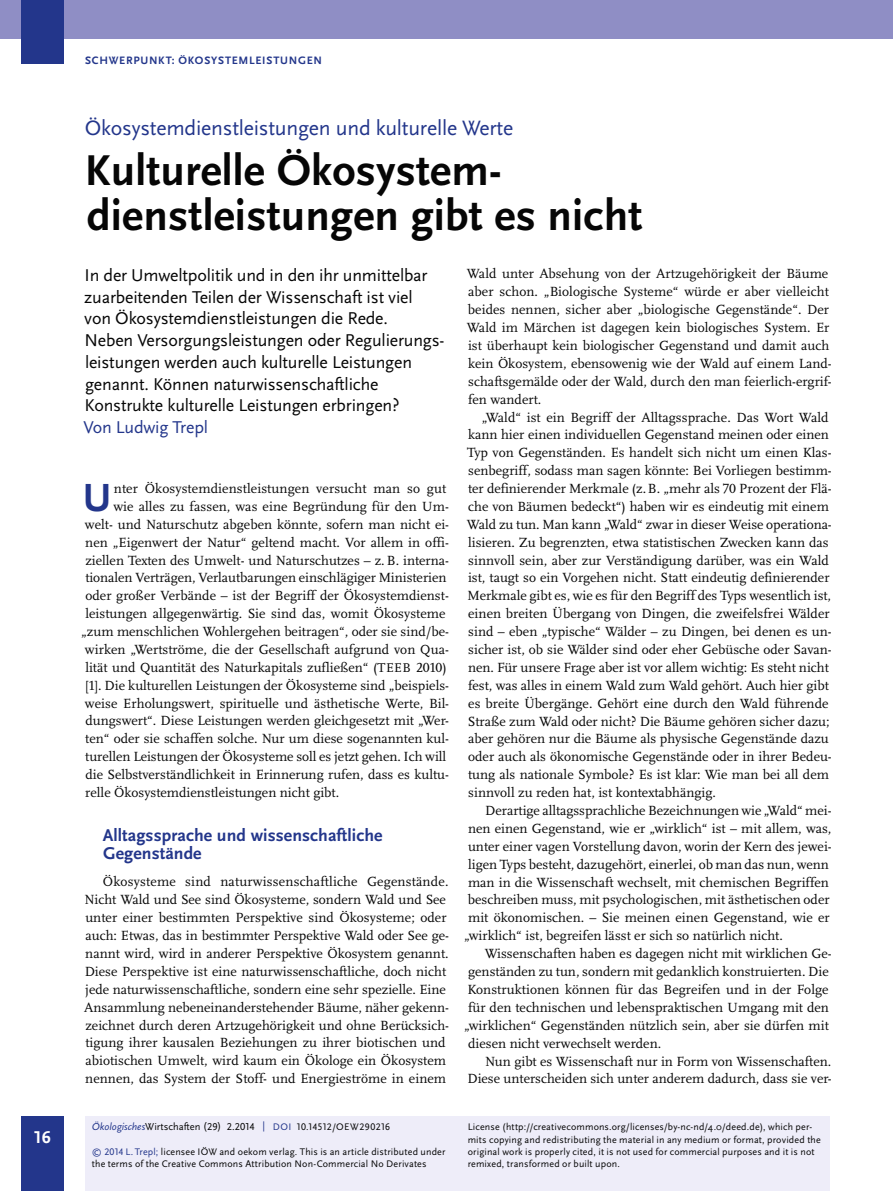
<style>
.page{position:relative;width:893px;height:1191px;background:#fff}
.page>*{position:absolute;margin:0;border:0;box-sizing:border-box;transform-origin:0 0}
.t1{font:700 45px/45px "Scala Sans Pro";letter-spacing:.005em;color:#060606}
.t2{font:700 40.95px "Scala Sans Pro";color:#23368b}
.t3{font:21.75px "Scala Sans Pro";letter-spacing:-.01em;color:#23368b}
.t4{font:17.85px/21.8px "Scala Sans Pro";letter-spacing:-.01em;color:#060606}
.t5{font:700 17.85px/17.9px "Scala Sans Pro";letter-spacing:.005em;color:#23368b}
.t6{font:17.85px "Scala Sans Pro";letter-spacing:-.01em;color:#23368b}
.t7{font:700 17.85px "Scala Sans Pro";color:#fff}
.t8{font:13.8px/17.9px "Scala Pro";color:#060606}
.t9{font:700 11.25px "Scala Sans Pro";letter-spacing:.065em;color:#23368b}
.t10{font:10.5px "Scala Sans Pro";color:#060606}
.t11{font:10.05px/12.3px "Scala Sans Pro";letter-spacing:.015em;color:#060606}
.t12{font:10.05px "Scala Sans Pro";letter-spacing:.04em;color:#060606}
.s1{font-size:13.2px}
.s2{font-style:italic;color:#23368b}
.s3{color:#23368b}
.s4{font-size:10.05px;color:#23368b}
.s5{font-size:10.05px}
</style>
<div class="page">
<div style="left:0;top:0;width:893px;height:38px;background:#8f8ec5"></div>
<div style="left:21px;top:1116px;width:43px;height:74px;background:#23368b"></div>
<div style="left:21px;top:0;width:43px;height:64px;background:#23368b"></div>
<div style="left:85px;top:1116px;width:744px;height:74px;background:#eeedf9"></div>
<p class="t7" style="left:34px;top:1130px;width:18px">16</p>
<p class="t9" style="left:85px;top:56px;width:238px">SCHWERPUNKT: ÖKOSYSTEMLEISTUNGEN</p>
<h3 class="t3" style="left:85px;top:120px;width:430px">Ökosystemdienstleistungen und kulturelle Werte</h3>
<h1 class="t1" style="left:85px;top:151px;width:559px">Kulturelle Ökosystem - dienstleistungen gibt es nicht</h1>
<p class="t4" style="left:84px;top:266px;width:362px">In der Umweltpolitik und in den ihr unmittelbar zuarbeitenden Teilen der Wissenschaft ist viel<br>von Ökosystemdienstleistungen die Rede.<br>Neben Versorgungsleistungen oder Regulierungs&shy;leistungen werden auch kulturelle Leistungen genannt. Können naturwissenschaftliche Konstrukte kulturelle Leistungen erbringen?</p>
<p class="t6" style="left:84px;top:420px;width:126px">Von Ludwig Trepl</p>
<p class="t8" style="left:467px;top:266px;width:366px">Wald unter Absehung von der Artzugehörigkeit der Bäume aber schon. „Biologische Systeme“ würde er aber vielleicht beides nennen, sicher aber „biologische Gegenstände“. Der Wald im Märchen ist dagegen kein biologisches System. Er ist überhaupt kein biologischer Gegenstand und damit auch kein Ökosystem, ebensowenig wie der Wald auf einem Land&shy;schaftsgemälde oder der Wald, durch den man feierlich-ergrif&shy;fen wandert.</p>
<p class="t8" style="left:467px;top:409px;width:366px;text-indent:15px">„Wald“ ist ein Begriff der Alltagssprache. Das Wort Wald kann hier einen individuellen Gegenstand meinen oder einen Typ von Gegenständen. Es handelt sich nicht um einen Klas&shy;senbegriff, sodass man sagen könnte: Bei Vorliegen bestimm&shy;ter definierender Merkmale (z.B. „mehr als 70 Prozent der Flä&shy;che von Bäumen bedeckt“) haben wir es eindeutig mit einem Wald zu tun. Man kann „Wald“ zwar in dieser Weise operationa&shy;lisieren. Zu begrenzten, etwa statistischen Zwecken kann das sinnvoll sein, aber zur Verständigung darüber, was ein Wald ist, taugt so ein Vorgehen nicht. Statt eindeutig definierender Merkmale gibt es, wie es für den Begriff des Typs wesentlich ist, einen breiten Übergang von Dingen, die zweifelsfrei Wälder sind – eben „typische“ Wälder – zu Dingen, bei denen es un&shy;sicher ist, ob sie Wälder sind oder eher Gebüsche oder Savan&shy;nen. Für unsere Frage aber ist vor allem wichtig: Es steht nicht fest, was alles in einem Wald zum Wald gehört. Auch hier gibt es breite Übergänge. Gehört eine durch den Wald führende Straße zum Wald oder nicht? Die Bäume gehören sicher dazu; aber gehören nur die Bäume als physische Gegenstände dazu oder auch als ökonomische Gegenstände oder in ihrer Bedeu&shy;tung als nationale Symbole? Es ist klar: Wie man bei all dem sinnvoll zu reden hat, ist kontextabhängig.</p>
<p class="t8" style="left:464px;top:802px;width:369px;text-indent:21px">Derartige alltagssprachliche Bezeichnungen wie „Wald“ mei&shy;nen einen Gegenstand, wie er „wirklich“ ist – mit allem, was, unter einer vagen Vorstellung davon, worin der Kern des jewei&shy;ligen Typs besteht, dazugehört, einerlei, ob man das nun, wenn man in die Wissenschaft wechselt, mit chemischen Begriffen beschreiben muss, mit psychologischen, mit ästhetischen oder mit ökonomischen. – Sie meinen einen Gegenstand, wie er „wirklich“ ist, begreifen lässt er sich so natürlich nicht.</p>
<p class="t8" style="left:485px;top:945px;width:349px">Wissenschaften haben es dagegen nicht mit wirklichen Ge-</p>
<p class="t8" style="left:468px;top:963px;width:362px">genständen zu tun, sondern mit gedanklich konstruierten. Die</p>
<p class="t8" style="left:467px;top:981px;width:363px">Konstruktionen können für das Begreifen und in der Folge</p>
<p class="t8" style="left:468px;top:999px;width:362px">für den technischen und lebenspraktischen Umgang mit den</p>
<p class="t8" style="left:464px;top:1017px;width:366px">„wirklichen“ Gegenständen nützlich sein, aber sie dürfen mit</p>
<p class="t8" style="left:468px;top:1035px;width:194px">diesen nicht verwechselt werden.</p>
<p class="t8" style="left:485px;top:1053px;width:348px">Nun gibt es Wissenschaft nur in Form von Wissenschaften.</p>
<p class="t8" style="left:467px;top:1071px;width:366px">Diese unterscheiden sich unter anderem dadurch, dass sie ver-</p>
<h2 class="t2" style="left:83px;top:482px;width:30px">U</h2>
<p class="t8" style="left:114px;top:480px;width:334px">nter Ökosystemdienstleistungen versucht man so gut</p>
<p class="t8" style="left:113px;top:498px;width:337px">wie alles zu fassen, was eine Begründung für den Um-</p>
<p class="t8" style="left:85px;top:516px;width:366px">welt- und Naturschutz abgeben könnte, sofern man nicht ei-</p>
<p class="t8" style="left:85px;top:534px;width:365px">nen „Eigenwert der Natur“ geltend macht. Vor allem in offi-</p>
<p class="t8" style="left:85px;top:552px;width:365px">ziellen Texten des Umwelt- und Naturschutzes – z. B. interna-</p>
<p class="t8" style="left:85px;top:570px;width:363px">tionalen Verträgen, Verlautbarungen einschlägiger Ministerien</p>
<p class="t8" style="left:85px;top:588px;width:365px">oder großer Verbände – ist der Begriff der Ökosystemdienst-</p>
<p class="t8" style="left:85px;top:605px;width:362px">leistungen allgegenwärtig. Sie sind das, womit Ökosysteme</p>
<p class="t8" style="left:81px;top:623px;width:369px">„zum menschlichen Wohlergehen beitragen“, oder sie sind/be-</p>
<p class="t8" style="left:85px;top:641px;width:366px">wirken „Wertströme, die der Gesellschaft aufgrund von Qua-</p>
<p class="t8" style="left:85px;top:659px;width:363px">lität und Quantität des Naturkapitals zufließen“ (<span class="s1">TEEB</span> 2010)</p>
<p class="t8" style="left:85px;top:677px;width:365px">[1]. Die kulturellen Leistungen der Ökosysteme sind „beispiels-</p>
<p class="t8" style="left:85px;top:695px;width:366px">weise Erholungswert, spirituelle und ästhetische Werte, Bil-</p>
<p class="t8" style="left:85px;top:713px;width:365px">dungswert“. Diese Leistungen werden gleichgesetzt mit „Wer-</p>
<p class="t8" style="left:85px;top:731px;width:365px">ten“ oder sie schaffen solche. Nur um diese sogenannten kul-</p>
<p class="t8" style="left:85px;top:749px;width:362px">turellen Leistungen der Ökosysteme soll es jetzt gehen. Ich will</p>
<p class="t8" style="left:85px;top:766px;width:365px">die Selbstverständlichkeit in Erinnerung rufen, dass es kultu-</p>
<p class="t8" style="left:85px;top:784px;width:255px">relle Ökosystemdienstleistungen nicht gibt.</p>
<p class="t5" style="left:103px;top:828px;width:281px">Alltagssprache und wissenschaftliche<br>Gegenstände</p>
<p class="t8" style="left:84px;top:874px;width:366px;text-indent:19px">Ökosysteme sind naturwissenschaftliche Gegenstände.<br>Nicht Wald und See sind Ökosysteme, sondern Wald und See unter einer bestimmten Perspektive sind Ökosysteme; oder auch: Etwas, das in bestimmter Perspektive Wald oder See ge&shy;nannt wird, wird in anderer Perspektive Ökosystem genannt.<br>Diese Perspektive ist eine naturwissenschaftliche, doch nicht jede naturwissenschaftliche, sondern eine sehr spezielle. Eine Ansammlung nebeneinanderstehender Bäume, näher gekenn&shy;zeichnet durch deren Artzugehörigkeit und ohne Berücksich&shy;tigung ihrer kausalen Beziehungen zu ihrer biotischen und abiotischen Umwelt, wird kaum ein Ökologe ein Ökosystem nennen, das System der Stoff- und Energieströme in einem</p>
<p class="t10" style="left:92px;top:1122px;width:300px"><span class="s2">Ökologisches</span>Wirtschaften (29) 2.2014 <span class="s3">|</span> <span class="s4">DOI</span> <span class="s5">10.14512/OEW290216</span></p>
<p class="t11" style="left:92px;top:1146px;width:355px"><span class="s3">© 2014 L. Trepl;</span> licensee IÖW and oekom verlag. This is an article dis tributed under the terms of the Creative Commons Attribution Non- Commercial No Derivates</p>
<p class="t11" style="left:468px;top:1121px;width:355px">License (http://creativecommons.org/licenses/by-nc-nd/4.0/deed.de), which per&shy;mits copying and redistributing the material in any medium or format, provided the original work is properly cited, it is not used for commercial purposes and it is not remixed, transformed or built upon.</p>
<p class="t12" style="left:712px;top:1135px;width:119px"><span class="s3">DOI</span> 10.14512/OEW290216</p>
</div>
